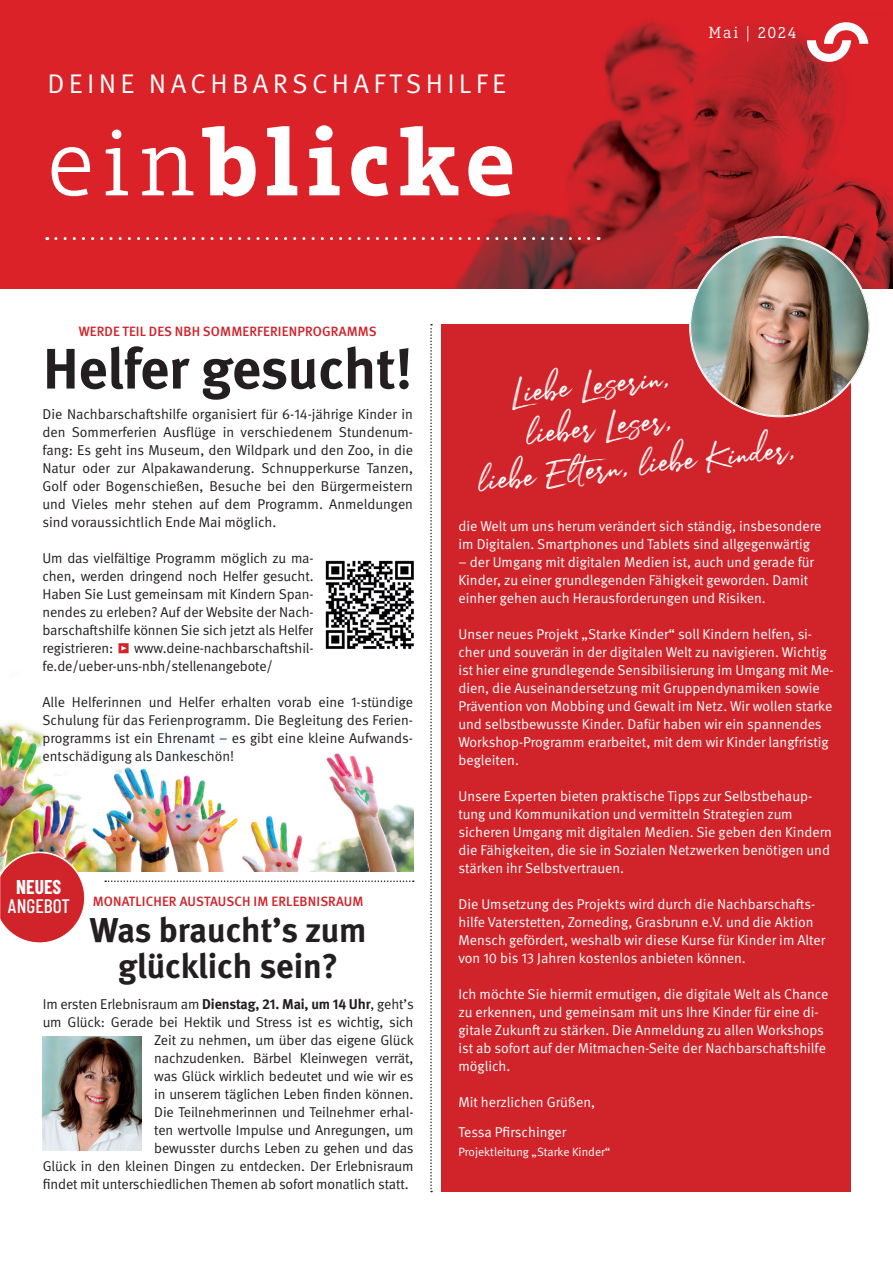
<style>
.page{position:relative;width:893px;height:1263px;background:#fff}
.page>*{position:absolute;margin:0;border:0;box-sizing:border-box;transform-origin:0 0}
.t1{font:700 96px "Aptifer Slab LT Pro";letter-spacing:.075em;color:#fff}
.t2{font:700 57px "DGUV Meta";color:#231f20}
.t3{font:38.85px "Julietta Messie";color:#fff}
.t4{font:700 34.5px/36px "DGUV Meta";color:#231f20;text-align:center}
.t5{font:27px "Meta Pro";letter-spacing:.16em;color:#fff}
.t6{font:700 19.5px "Barlow Condensed";color:#fff}
.t7{font:300 16.5px "Aptifer Slab LT Pro";letter-spacing:.11em;color:#fff}
.t8{font:14.25px/18px "DGUV Meta";color:#fff}
.t9{font:14.25px/18px "DGUV Meta";letter-spacing:-.01em;color:#231f20;text-align:justify}
.t10{font:500 13.5px "DGUV Meta";letter-spacing:.01em;color:#d1232a}
.t11{font:12px "DGUV Meta";color:#fff}
.s1{font-weight:300}
.s2{font-weight:700;font-size:13.5px;color:#d1232a}
.s3{font-family:"Barlow Condensed";font-size:19.5px;color:#fff}
.s4{font-weight:700}
</style>
<div class="page">
<img style="left:0;top:722px;width:414px;height:150px">
<img style="left:0;top:0;width:893px;height:288px">
<svg style="left:56px;top:237px;width:543px;height:3px"></svg>
<svg style="left:807px;top:22px;width:61px;height:40px"></svg>
<div style="left:441px;top:324px;width:410px;height:867px;background:#d1232a"></div>
<img style="left:690px;top:237px;width:180px;height:179px;border-radius:90px">
<svg style="left:430px;top:324px;width:2px;height:868px"></svg>
<img style="left:43px;top:1036px;width:99px;height:115px">
<svg style="left:105px;top:880px;width:309px;height:2px"></svg>
<img style="left:325px;top:560px;width:89px;height:89px">
<svg style="left:0;top:852px;width:85px;height:91px"></svg>
<h3 class="t5" style="left:47px;top:66px;width:460px">DEINE NACHBARSCHAFTSHILFE</h3>
<h1 class="t1" style="left:47px;top:105px;width:469px"><span class="s1">ein</span>blicke</h1>
<p class="t7" style="left:709px;top:23px;width:89px">Mai | 2024</p>
<p class="t10" style="left:79px;top:323px;width:300px">WERDE TEIL DES NBH SOMMERFERIENPROGRAMMS</p>
<h2 class="t2" style="left:43px;top:335px;width:371px">Helfer gesucht!</h2>
<p class="t9" style="left:43px;top:406px;width:372px">Die Nachbarschaftshilfe organisiert für 6-14-jährige Kinder in den Sommerferien Ausflüge in verschiedenem Stundenum&shy;fang: Es geht ins Museum, den Wildpark und den Zoo, in die Natur oder zur Alpakawanderung. Schnupperkurse Tanzen, Golf oder Bogenschießen, Besuche bei den Bürgermeistern und Vieles mehr stehen auf dem Programm. Anmeldungen sind voraussichtlich Ende Mai möglich.</p>
<p class="t9" style="left:43px;top:550px;width:273px">Um das vielfältige Programm möglich zu ma&shy;chen, werden dringend noch Helfer gesucht.<br>Haben Sie Lust gemeinsam mit Kindern Span&shy;nendes zu erleben? Auf der Website der Nach&shy;barschaftshilfe können Sie sich jetzt als Helfer registrieren: <span class="s2">•</span> www.deine-nachbarschaftshil&shy;fe.de/ueber-uns-nbh/stellenangebote/</p>
<p class="t9" style="left:43px;top:694px;width:372px">Alle Helferinnen und Helfer erhalten vorab eine 1-stündige Schulung für das Ferienprogramm. Die Begleitung des Ferien&shy;programms ist ein Ehrenamt – es gibt eine kleine Aufwands&shy;entschädigung als Dankeschön!</p>
<h3 class="t6" style="left:16px;top:875px;width:47px">NEUES</h3>
<p class="t10" style="left:8px;top:894px;width:357px"><span class="s3">ANGEBOT</span> MONATLICHER AUSTAUSCH IM ERLEBNISRAUM</p>
<h3 class="t4" style="left:90px;top:913px;width:278px">Was braucht’s zum glücklich sein?</h3>
<p class="t9" style="left:43px;top:995px;width:372px">Im ersten Erlebnisraum am <span class="s4">Dienstag, 21. Mai, um 14 Uhr</span>, geht’s</p>
<p class="t9" style="left:43px;top:1013px;width:372px">um Glück: Gerade bei Hektik und Stress ist es wichtig, sich</p>
<p class="t9" style="left:154px;top:1031px;width:261px">Zeit zu nehmen, um über das eigene Glück</p>
<p class="t9" style="left:154px;top:1049px;width:261px">nachzudenken. Bärbel Kleinwegen verrät,</p>
<p class="t9" style="left:154px;top:1067px;width:261px">was Glück wirklich bedeutet und wie wir es</p>
<p class="t9" style="left:154px;top:1085px;width:261px">in unserem täglichen Leben finden können.</p>
<p class="t9" style="left:154px;top:1103px;width:261px">Die Teilnehmerinnen und Teilnehmer erhal-</p>
<p class="t9" style="left:154px;top:1121px;width:261px">ten wertvolle Impulse und Anregungen, um</p>
<p class="t9" style="left:154px;top:1139px;width:261px">bewusster durchs Leben zu gehen und das</p>
<p class="t9" style="left:43px;top:1157px;width:372px">Glück in den kleinen Dingen zu entdecken. Der Erlebnisraum</p>
<p class="t9" style="left:43px;top:1175px;width:367px">findet mit unterschiedlichen Themen ab sofort monatlich statt.</p>
<h3 class="t3" style="left:508px;top:367px;width:161px;rotate:-6deg">Liebe Leserin,</h3>
<h3 class="t3" style="left:523px;top:408px;width:148px;rotate:-6deg">lieber Leser,</h3>
<h3 class="t3" style="left:475px;top:455px;width:320px;rotate:-6deg">liebe Eltern, liebe Kinder,</h3>
<p class="t8" style="left:458px;top:517px;width:365px">die Welt um uns herum verändert sich ständig, insbesondere im Digitalen. Smartphones und Tablets sind allgegenwärtig</p>
<p class="t8" style="left:458px;top:553px;width:357px">– der Umgang mit digitalen Medien ist, auch und gerade für<br>Kinder, zu einer grundlegenden Fähigkeit geworden. Damit einher gehen auch Herausforderungen und Risiken.</p>
<p class="t8" style="left:458px;top:625px;width:377px">Unser neues Projekt „Starke Kinder“ soll Kindern helfen, si&shy;cher und souverän in der digitalen Welt zu navigieren. Wichtig ist hier eine grundlegende Sensibilisierung im Umgang mit Me&shy;dien, die Auseinandersetzung mit Gruppendynamiken sowie Prävention von Mobbing und Gewalt im Netz. Wir wollen starke und selbstbewusste Kinder. Dafür haben wir ein spannendes Workshop-Programm erarbeitet, mit dem wir Kinder langfristig begleiten.</p>
<p class="t8" style="left:458px;top:787px;width:375px">Unsere Experten bieten praktische Tipps zur Selbstbehaup&shy;tung und Kommunikation und vermitteln Strategien zum sicheren Umgang mit digitalen Medien. Sie geben den Kindern die Fähigkeiten, die sie in Sozialen Netzwerken benötigen und stärken ihr Selbstvertrauen.</p>
<p class="t8" style="left:458px;top:895px;width:368px">Die Umsetzung des Projekts wird durch die Nachbarschafts&shy;hilfe Vaterstetten, Zorneding, Grasbrunn e.V. und die Aktion Mensch gefördert, weshalb wir diese Kurse für Kinder im Alter von 10 bis 13 Jahren kostenlos anbieten können.</p>
<p class="t8" style="left:458px;top:985px;width:372px">Ich möchte Sie hiermit ermutigen, die digitale Welt als Chance zu erkennen, und gemeinsam mit uns Ihre Kinder für eine di&shy;gitale Zukunft zu stärken. Die Anmeldung zu allen Workshops ist ab sofort auf der Mitmachen-Seite der Nachbarschaftshilfe möglich.</p>
<p class="t8" style="left:458px;top:1087px;width:138px;line-height:30.8px">Mit herzlichen Grüßen,<br>Tessa Pfirschinger</p>
<p class="t11" style="left:458px;top:1144px;width:153px">Projektleitung „Starke Kinder“</p>
</div>
